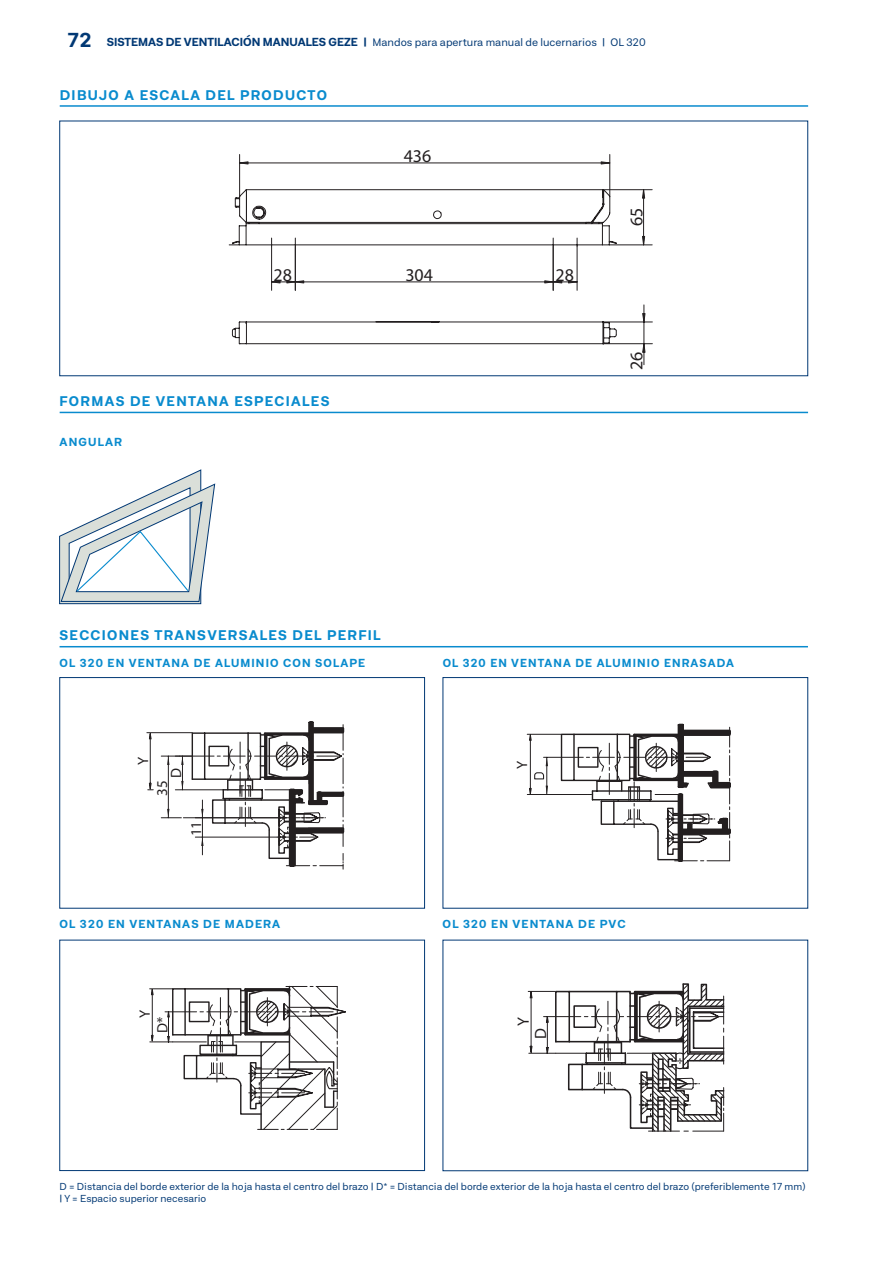
<style>
.page{position:relative;width:893px;height:1263px;background:#fff}
.page>*{position:absolute;margin:0;border:0;box-sizing:border-box;transform-origin:0 0}
.t1{font:18px "Myriad Pro";color:#231f20}
.t2{font:16.35px "Myriad Pro";color:#231f20}
.t3{font:15px/17.5px "Myriad Pro";color:#231f20}
.t4{font:700 expanded 13.5px "Neufile Grotesk";letter-spacing:.1em;color:#098bce}
.t5{font:700 expanded 11.25px "Neufile Grotesk";letter-spacing:.1em;color:#098bce}
.t6{font:expanded 10.5px "Neufile Grotesk";color:#013874}
.t7{font:expanded 9.75px/12px "Neufile Grotesk";color:#013874}
.s1{font-weight:700;font-size:19.5px}
.s2{font-weight:700;font-size:11.25px}
</style>
<div class="page">
<hr style="left:60px;top:412px;width:748px;height:1px;background:#098bce">
<svg style="left:59px;top:469px;width:156px;height:135px"></svg>
<hr style="left:60px;top:646px;width:748px;height:1px;background:#098bce">
<hr style="left:60px;top:105px;width:748px;height:2px;background:#098bce">
<svg style="left:228px;top:189px;width:425px;height:176px"></svg>
<svg style="left:642px;top:313px;width:3px;height:9px"></svg>
<svg style="left:642px;top:343px;width:3px;height:9px"></svg>
<hr style="left:240px;top:163px;width:370px;height:1px;background:#231f20">
<hr style="left:239px;top:154px;width:1px;height:43px;background:#231f20">
<hr style="left:609px;top:154px;width:1px;height:43px;background:#231f20">
<hr style="left:643px;top:190px;width:1px;height:55px;background:#231f20">
<hr style="left:609px;top:244px;width:43px;height:1px;background:#231f20">
<hr style="left:603px;top:189px;width:49px;height:1px;background:#231f20">
<svg style="left:642px;top:189px;width:3px;height:9px"></svg>
<svg style="left:642px;top:236px;width:3px;height:9px"></svg>
<svg style="left:231px;top:197px;width:386px;height:140px"></svg>
<svg style="left:146px;top:722px;width:198px;height:147px"></svg>
<div style="left:60px;top:677px;width:365px;height:231px;border:1px solid #013874"></div>
<svg style="left:526px;top:724px;width:205px;height:138px"></svg>
<div style="left:443px;top:677px;width:365px;height:231px;border:1px solid #013874"></div>
<svg style="left:149px;top:985px;width:197px;height:145px"></svg>
<div style="left:60px;top:940px;width:365px;height:231px;border:1px solid #013874"></div>
<svg style="left:527px;top:983px;width:198px;height:149px"></svg>
<p class="t6" style="left:68px;top:36px;width:580px"><span class="s1">72</span> <span class="s2">SISTEMAS DE VENTILACIÓN MANUALES GEZE |</span> Mandos para apertura manual de lucernarios | OL 320</p>
<h3 class="t4" style="left:60px;top:86px;width:269px">DIBUJO A ESCALA DEL PRODUCTO</h3>
<h1 class="t1" style="left:404px;top:145px;width:29px">436</h1>
<h1 class="t1" style="left:274px;top:264px;width:20px">28</h1>
<h1 class="t1" style="left:405px;top:264px;width:29px">304</h1>
<h1 class="t1" style="left:556px;top:264px;width:20px">28</h1>
<h3 class="t4" style="left:60px;top:392px;width:271px">FORMAS DE VENTANA ESPECIALES</h3>
<p class="t5" style="left:60px;top:435px;width:64px">ANGULAR</p>
<h1 class="t1" style="left:625px;top:226px;width:20px;rotate:-90deg">65</h1>
<h1 class="t1" style="left:625px;top:370px;width:20px;rotate:-90deg">26</h1>
<h3 class="t4" style="left:60px;top:626px;width:323px">SECCIONES TRANSVERSALES DEL PERFIL</h3>
<p class="t5" style="left:60px;top:655px;width:307px">OL 320 EN VENTANA DE ALUMINIO CON SOLAPE</p>
<h3 class="t3" style="left:134px;top:765px;width:10px;rotate:-90deg">Y</h3>
<h3 class="t3" style="left:167px;top:778px;width:11px;rotate:-90deg">D</h3>
<h3 class="t3" style="left:153px;top:796px;width:17px;rotate:-90deg">35</h3>
<h3 class="t3" style="left:187px;top:836px;width:17px;rotate:-90deg">11</h3>
<p class="t5" style="left:59px;top:916px;width:222px">OL 320 EN VENTANAS DE MADERA</p>
<p class="t5" style="left:443px;top:655px;width:293px">OL 320 EN VENTANA DE ALUMINIO ENRASADA</p>
<h3 class="t3" style="left:513px;top:769px;width:10px;rotate:-90deg">Y</h3>
<p class="t5" style="left:443px;top:916px;width:184px">OL 320 EN VENTANA DE PVC</p>
<h3 class="t3" style="left:136px;top:1033px;width:25px;text-indent:15px;rotate:-90deg">Y<br>D*</h3>
<h2 class="t2" style="left:513px;top:1026px;width:10px;rotate:-90deg">Y</h2>
<h2 class="t2" style="left:530px;top:1039px;width:12px;rotate:-90deg">D</h2>
<p class="t7" style="left:60px;top:1181px;width:747px">D = Distancia del borde exterior de la hoja hasta el centro del brazo | D* = Distancia del borde exterior de la hoja hasta el centro del brazo (preferiblemente 17 mm) | Y = Espacio superior necesario</p>
</div>
